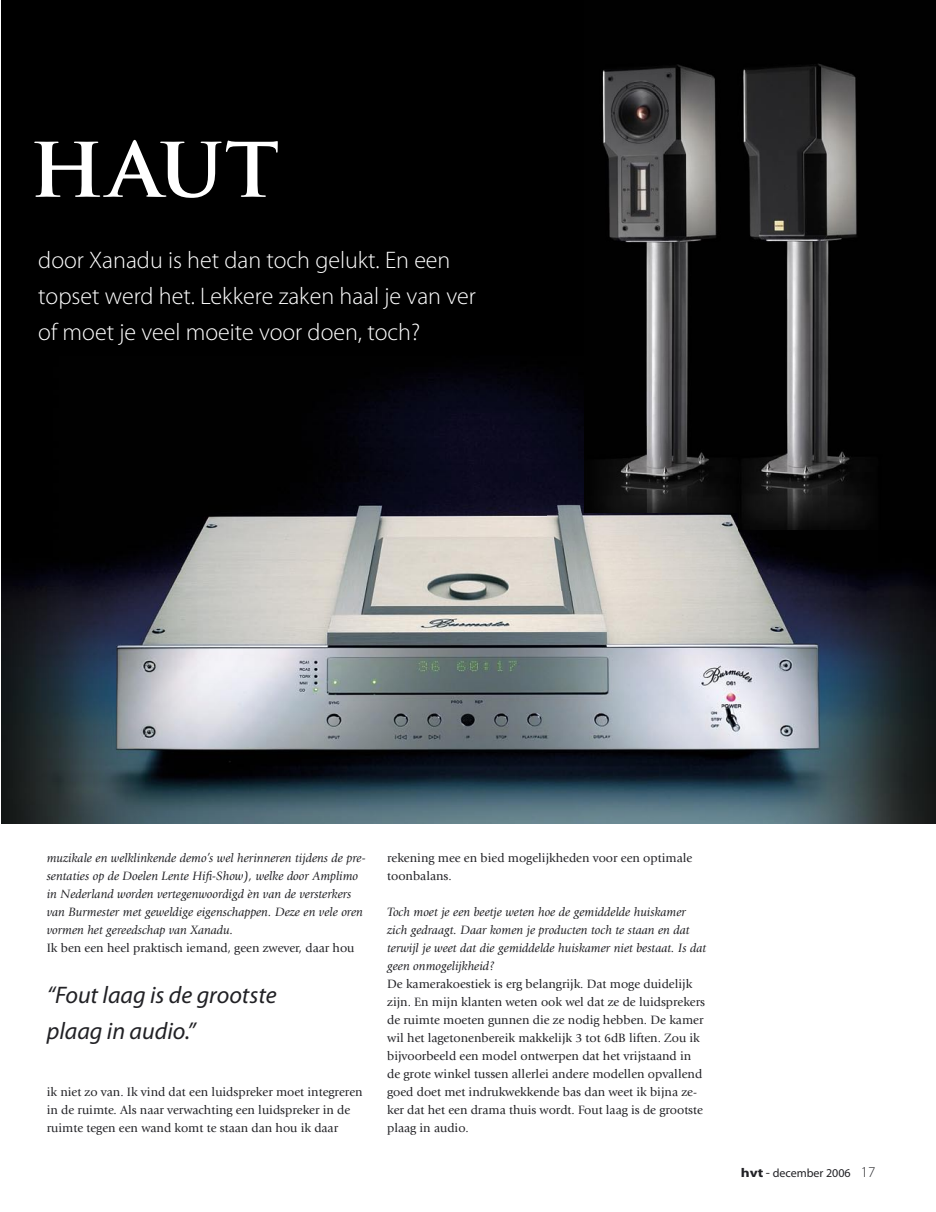
<style>
.page{position:relative;width:936px;height:1212px;background:#fff}
.page>*{position:absolute;margin:0;border:0;box-sizing:border-box;transform-origin:0 0}
.t1{font:700 86.1px "Trajan Pro";color:#fff}
.t2{font:300 24px/36px "Myriad Pro";color:#fff}
.t3{font:italic 24px/36px "Myriad Pro";color:#212125}
.t4{font:12.6px/18px "Giovanni Std";color:#212125}
.t5{font:italic 12.6px/18px "Giovanni Std";color:#212125}
.t6{font:12px "Myriad Pro";color:#212125}
.s1{font-weight:700;font-size:12.75px}
.s2{font-size:13.5px}
.s3{font-weight:300;font-size:15px}
</style>
<div class="page">
<img style="left:2px;top:0;width:933px;height:823px">
<img style="left:584px;top:0;width:351px;height:529px">
<img style="left:548px;top:514px;width:189px;height:76px">
<h1 class="t1" style="left:29px;top:112px;width:251px">HAUT</h1>
<h2 class="t2" style="left:38px;top:242px;width:439px">door Xanadu is het dan toch gelukt. En een topset werd het. Lekkere zaken haal je van ver of moet je veel moeite voor doen, toch?</h2>
<p class="t5" style="left:47px;top:849px;width:320px">muzikale en welklinkende demo’s wel herinneren tijdens de pre&shy;sentaties op de Doelen Lente Hifi-Show), welke door Amplimo in Nederland worden vertegenwoordigd èn van de versterkers van Burmester met geweldige eigenschappen. Deze en vele oren vormen het gereedschap van Xanadu.</p>
<p class="t4" style="left:47px;top:939px;width:309px">Ik ben een heel praktisch iemand, geen zwever, daar hou</p>
<h2 class="t3" style="left:47px;top:977px;width:231px">“Fout laag is de grootste plaag in audio.”</h2>
<p class="t4" style="left:47px;top:1083px;width:317px">ik niet zo van. Ik vind dat een luidspreker moet integreren in de ruimte. Als naar verwachting een luidspreker in de ruimte tegen een wand komt te staan dan hou ik daar</p>
<p class="t4" style="left:387px;top:849px;width:306px">rekening mee en bied mogelijkheden voor een optimale toonbalans.</p>
<p class="t5" style="left:387px;top:903px;width:320px">Toch moet je een beetje weten hoe de gemiddelde huiskamer zich gedraagt. Daar komen je producten toch te staan en dat terwijl je weet dat die gemiddelde huiskamer niet bestaat. Is dat geen onmogelijkheid?</p>
<p class="t4" style="left:387px;top:975px;width:319px">De kamerakoestiek is erg belangrijk. Dat moge duidelijk zijn. En mijn klanten weten ook wel dat ze de luidsprekers de ruimte moeten gunnen die ze nodig hebben. De kamer wil het lagetonenbereik makkelijk 3 tot 6dB liften. Zou ik bijvoorbeeld een model ontwerpen dat het vrijstaand in de grote winkel tussen allerlei andere modellen opvallend goed doet met indrukwekkende bas dan weet ik bijna ze&shy;ker dat het een drama thuis wordt. Fout laag is de grootste plaag in audio.</p>
<p class="t6" style="left:741px;top:1166px;width:136px"><span class="s1">hvt</span> <span class="s2">-</span> december 2006 <span class="s3">17</span></p>
</div>
